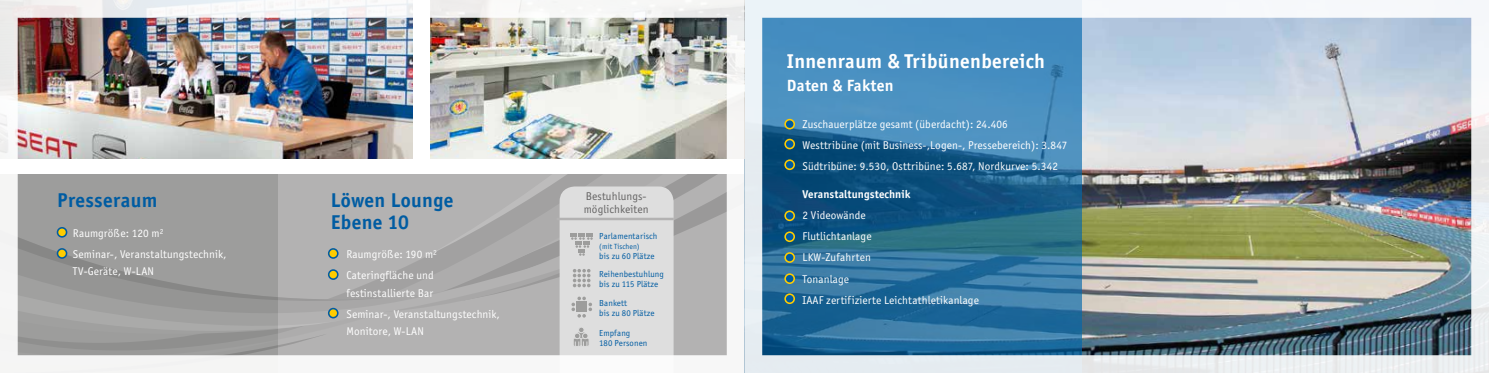
<style>
.page{position:relative;width:1489px;height:373px;background:#fff}
.page>*{position:absolute;margin:0;border:0;box-sizing:border-box;transform-origin:0 0}
.t1{font:700 20px/22.5px "Officina San ITC";letter-spacing:.02em;color:#005ca2}
.t2{font:700 20px "Officina San ITC";letter-spacing:.02em;color:#fff}
.t3{font:700 16.25px "Officina San ITC";letter-spacing:.02em;color:#fff}
.t4{font:11.25px/21px "Officina San ITC";letter-spacing:.01em;color:#fff}
.t5{font:11.25px/12.5px "Officina San ITC";letter-spacing:.01em;color:#646363}
.t6{font:700 11.25px "Officina San ITC";letter-spacing:.01em;color:#fff}
.t7{font:8.75px/18.8px "Officina San ITC";letter-spacing:.01em;color:#005ca2}
.t8{font:7.5px "Officina San ITC";letter-spacing:.01em;color:#005ca2}
</style>
<div class="page">
<img style="left:0;top:0;width:744px;height:372px">
<img style="left:744px;top:0;width:744px;height:372px">
<h1 class="t1" style="left:57px;top:188px;width:102px">Presseraum</h1>
<p class="t4" style="left:73px;top:222px;width:155px">Raumgröße: 120 m<sup>2<br></sup>Seminar-, Veranstaltungstechnik,</p>
<p class="t4" style="left:73px;top:260px;width:82px">TV-Geräte, W-LAN</p>
<h1 class="t1" style="left:331px;top:188px;width:124px">Löwen Lounge<br>Ebene 10</h1>
<p class="t4" style="left:346px;top:243px;width:92px">Raumgröße: 190 m<sup>2<br></sup>Cateringfläche und</p>
<p class="t4" style="left:346px;top:281px;width:155px">festinstallierte Bar<br>Seminar-, Veranstaltungstechnik,</p>
<p class="t4" style="left:346px;top:320px;width:79px">Monitore, W-LAN</p>
<p class="t5" style="left:583px;top:190px;width:66px">Bestuhlungs&shy;möglichkeiten</p>
<p class="t7" style="left:599px;top:226px;width:60px">Parlamentarisch</p>
<p class="t8" style="left:599px;top:241px;width:42px">(mit Tischen)</p>
<p class="t7" style="left:599px;top:246px;width:66px">bis zu 60 Plätze<br>Reihenbestuhlung</p>
<p class="t7" style="left:599px;top:274px;width:60px">bis zu 115 Plätze<br>Bankett</p>
<p class="t7" style="left:599px;top:303px;width:57px">bis zu 80 Plätze</p>
<p class="t7" style="left:599px;top:327px;width:50px;line-height:10px">Empfang<br>180 Personen</p>
<h1 class="t2" style="left:786px;top:49px;width:259px">Innenraum &amp; Tribünenbereich</h1>
<h2 class="t3" style="left:786px;top:75px;width:108px">Daten &amp; Fakten</h2>
<p class="t4" style="left:802px;top:113px;width:266px">Zuschauerplätze gesamt (überdacht): 24.406<br>Westtribüne (mit Business-,Logen-, Pressebereich): 3.847<br>Südtribüne: 9.530, Osttribüne: 5.687, Nordkurve: 5.342</p>
<p class="t6" style="left:802px;top:187px;width:109px">Veranstaltungstechnik</p>
<p class="t4" style="left:802px;top:204px;width:178px">2 Videowände<br>Flutlichtanlage<br>LKW-Zufahrten<br>Tonanlage<br>IAAF zertifizierte Leichtathletikanlage</p>
</div>
